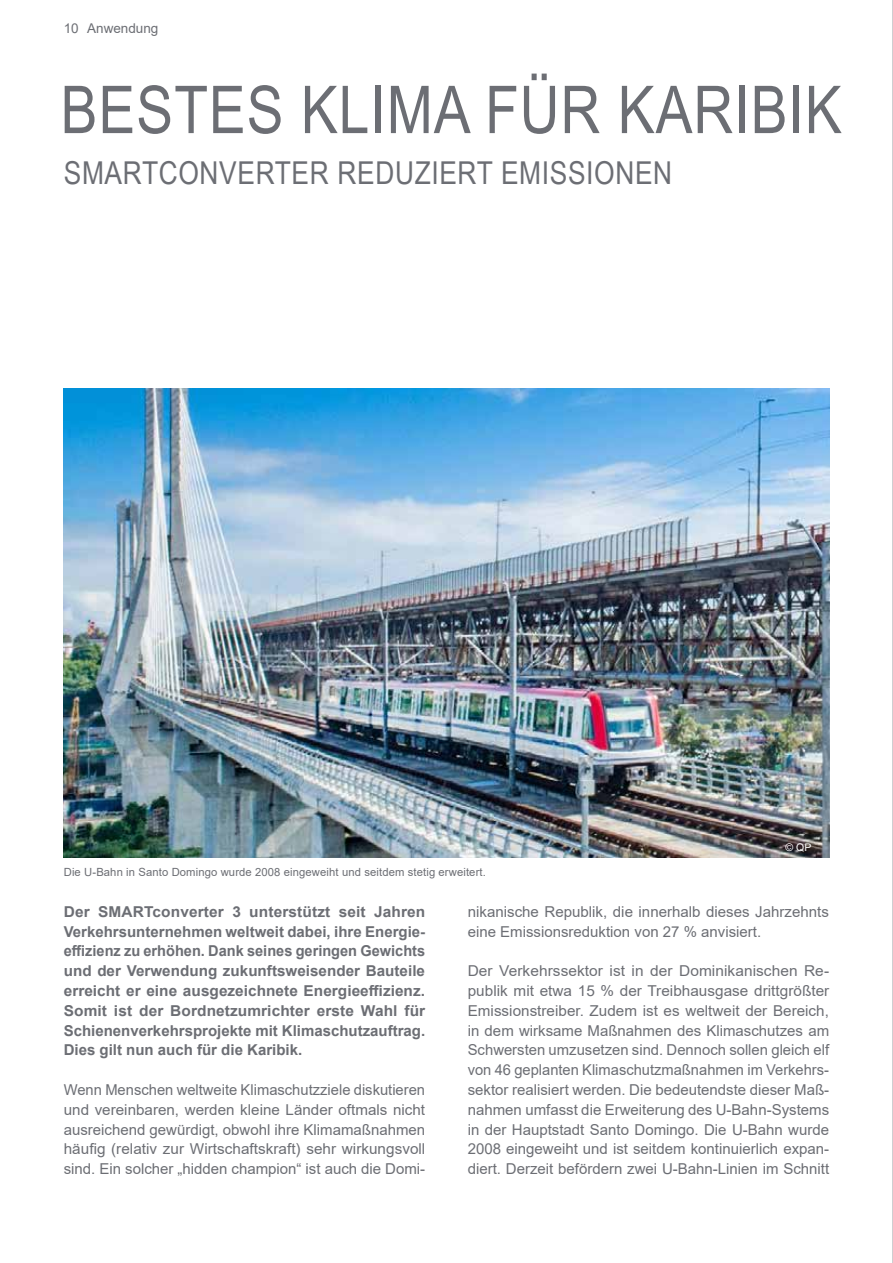
<style>
.page{position:relative;width:893px;height:1263px;background:#fff}
.page>*{position:absolute;margin:0;border:0;box-sizing:border-box;transform-origin:0 0}
.t1{font:66px "Arial Narrow";letter-spacing:.015em;color:#6c6e74}
.t2{font:31.5px "Arial Narrow";letter-spacing:.02em;color:#6c6e74}
.t3{font:15px/19.8px "Arial";color:#6c6e74;text-align:justify}
.t4{font:700 15px/19.8px "Arial";color:#6c6e74;text-align:justify}
.t5{font:13.5px "Arial";color:#6c6e74}
.t6{font:11.25px "Arial";letter-spacing:.01em;color:#6c6e74}
.t7{font:10.5px "Arial";color:#fff}
</style>
<div class="page">
<img style="left:64px;top:388px;width:765px;height:469px">
<div style="left:776px;top:833px;width:44px;height:26px;background:#000;opacity:.3"></div>
<hr style="left:892px;top:0;width:1px;height:1263px;background:#a2a0a5">
<p class="t5" style="left:64px;top:19px;width:17px">10</p>
<p class="t5" style="left:87px;top:19px;width:73px">Anwendung</p>
<h1 class="t1" style="left:61px;top:61px;width:783px">BESTES KLIMA FÜR KARIBIK</h1>
<h2 class="t2" style="left:64px;top:150px;width:610px">SMARTCONVERTER REDUZIERT EMISSIONEN</h2>
<p class="t6" style="left:64px;top:865px;width:424px">Die U-Bahn in Santo Domingo wurde 2008 eingeweiht und seitdem stetig erweitert.</p>
<p class="t7" style="left:785px;top:840px;width:27px">© QP</p>
<p class="t4" style="left:64px;top:902px;width:363px">Der SMARTconverter 3 unterstützt seit Jahren Verkehrsunternehmen weltweit dabei, ihre Energie&shy;effizienz zu erhöhen. Dank seines geringen Gewichts und der Verwendung zukunftsweisender Bauteile erreicht er eine ausgezeichnete Energieeffizienz.<br>Somit ist der Bordnetzumrichter erste Wahl für Schienenverkehrsprojekte mit Klimaschutzauftrag.<br>Dies gilt nun auch für die Karibik.</p>
<p class="t3" style="left:64px;top:1080px;width:363px">Wenn Menschen weltweite Klimaschutzziele diskutieren und vereinbaren, werden kleine Länder oftmals nicht ausreichend gewürdigt, obwohl ihre Klimamaßnahmen häufig (relativ zur Wirtschaftskraft) sehr wirkungsvoll sind. Ein solcher „hidden champion“ ist auch die Domi-</p>
<p class="t3" style="left:468px;top:901px;width:363px">nikanische Republik, die innerhalb dieses Jahrzehnts eine Emissionsreduktion von 27 % anvisiert.</p>
<p class="t3" style="left:468px;top:961px;width:363px">Der Verkehrssektor ist in der Dominikanischen Re&shy;publik mit etwa 15 % der Treibhausgase drittgrößter Emissionstreiber. Zudem ist es weltweit der Bereich, in dem wirksame Maßnahmen des Klimaschutzes am Schwersten umzusetzen sind. Dennoch sollen gleich elf von 46 geplanten Klimaschutzmaßnahmen im Verkehrs&shy;sektor realisiert werden. Die bedeutendste dieser Maß&shy;nahmen umfasst die Erweiterung des U-Bahn-Systems in der Hauptstadt Santo Domingo. Die U-Bahn wurde 2008 eingeweiht und ist seitdem kontinuierlich expan&shy;diert. Derzeit befördern zwei U-Bahn-Linien im Schnitt</p>
</div>
